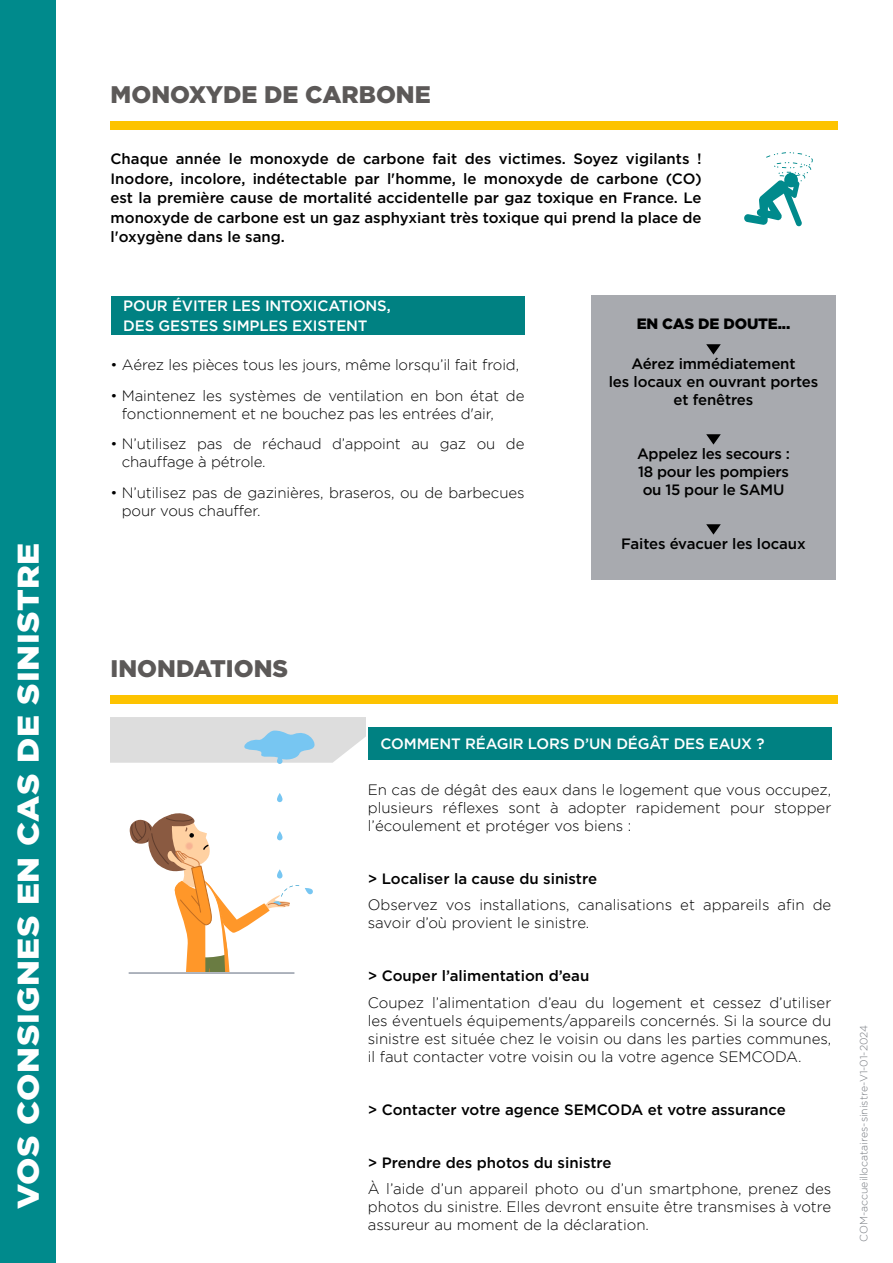
<style>
.page{position:relative;width:893px;height:1263px;background:#fff}
.page>*{position:absolute;margin:0;border:0;box-sizing:border-box;transform-origin:0 0}
.t1{font:900 30px "Gotham";letter-spacing:.02em;color:#fff;scale:1.1 1}
.t2{font:900 24px "Gotham";color:#5c5958}
.t3{font:300 15px/18px "Gotham";letter-spacing:-.01em;color:#000}
.t4{font:500 15px/19.5px "Gotham";letter-spacing:-.01em;color:#000;text-align:center}
.t5{font:500 15px/19.5px "Gotham";letter-spacing:-.01em;color:#fff}
.t6{font:900 15px "Gotham";letter-spacing:-.01em;color:#000}
.t7{font:300 10.5px "Gotham";color:#767a80}
</style>
<div class="page">
<div style="left:0;top:0;width:55px;height:1263px;background:#008a8c"></div>
<div style="left:111px;top:122px;width:727px;height:8px;background:#fdc300"></div>
<div style="left:111px;top:695px;width:727px;height:9px;background:#fdc300"></div>
<div style="left:111px;top:296px;width:413px;height:38px;background:#008182"></div>
<svg style="left:744px;top:152px;width:69px;height:75px"></svg>
<div style="left:591px;top:296px;width:245px;height:284px;background:#a8aaaf"></div>
<svg style="left:706px;top:344px;width:15px;height:11px"></svg>
<svg style="left:706px;top:434px;width:15px;height:11px"></svg>
<svg style="left:706px;top:524px;width:15px;height:11px"></svg>
<svg style="left:111px;top:717px;width:254px;height:46px;background:#d3dbe0"></svg>
<svg style="left:305px;top:888px;width:8px;height:7px"></svg>
<svg style="left:129px;top:813px;width:170px;height:159px"></svg>
<div style="left:277px;top:869px;width:5px;height:9px;background:#77c6f2;border-radius:3px"></div>
<div style="left:277px;top:831px;width:5px;height:9px;background:#77c6f2;border-radius:3px"></div>
<div style="left:277px;top:793px;width:5px;height:9px;background:#77c6f2;border-radius:3px"></div>
<div style="left:277px;top:755px;width:5px;height:9px;background:#77c6f2;border-radius:3px"></div>
<div style="left:368px;top:727px;width:463px;height:33px;background:#008182"></div>
<hr style="left:129px;top:972px;width:165px;height:2px;background:#949ca8">
<h1 class="t1" style="left:11px;top:1209px;width:607px;rotate:-90deg">VOS CONSIGNES EN CAS DE SINISTRE</h1>
<h2 class="t2" style="left:111px;top:80px;width:322px">MONOXYDE DE CARBONE</h2>
<p class="t4" style="left:111px;top:149px;width:593px;text-align:justify">Chaque année le monoxyde de carbone fait des victimes. Soyez vigilants !<br>Inodore, incolore, indétectable par l'homme, le monoxyde de carbone (CO) est la première cause de mortalité accidentelle par gaz toxique en France. Le monoxyde de carbone est un gaz asphyxiant très toxique qui prend la place de l'oxygène dans le sang.</p>
<p class="t5" style="left:123px;top:296px;width:269px">POUR ÉVITER LES INTOXICATIONS,<br>DES GESTES SIMPLES EXISTENT</p>
<p class="t3" style="left:111px;top:355px;width:410px">• Aérez les pièces tous les jours, même lorsqu’il fait froid,</p>
<p class="t3" style="left:122px;top:386px;width:404px;text-indent:-11px">• Maintenez les systèmes de ventilation en bon état de fonctionnement et ne bouchez pas les entrées d'air,</p>
<p class="t3" style="left:122px;top:435px;width:404px;text-indent:-11px">• N’utilisez pas de réchaud d’appoint au gaz ou de chauffage à pétrole.</p>
<p class="t3" style="left:122px;top:484px;width:404px;text-indent:-11px">• N’utilisez pas de gazinières, braseros, ou de barbecues pour vous chauffer.</p>
<p class="t6" style="left:637px;top:315px;width:155px">EN CAS DE DOUTE...</p>
<p class="t4" style="left:609px;top:354px;width:211px;line-height:18px">Aérez immédiatement<br>les locaux en ouvrant portes et fenêtres</p>
<p class="t4" style="left:637px;top:444px;width:154px;line-height:18px">Appelez les secours :<br>18 pour les pompiers ou 15 pour le SAMU</p>
<p class="t4" style="left:621px;top:534px;width:186px">Faites évacuer les locaux</p>
<h2 class="t2" style="left:111px;top:654px;width:179px">INONDATIONS</h2>
<p class="t5" style="left:381px;top:734px;width:385px">COMMENT RÉAGIR LORS D’UN DÉGÂT DES EAUX ?</p>
<p class="t3" style="left:368px;top:780px;width:465px;text-align:justify">En cas de dégât des eaux dans le logement que vous occupez, plusieurs réflexes sont à adopter rapidement pour stopper l’écoulement et protéger vos biens :</p>
<p class="t4" style="left:368px;top:868px;width:231px">&gt; Localiser la cause du sinistre</p>
<p class="t3" style="left:368px;top:896px;width:465px">Observez vos installations, canalisations et appareils afin de savoir d’où provient le sinistre.</p>
<p class="t4" style="left:368px;top:966px;width:223px">&gt; Couper l’alimentation d’eau</p>
<p class="t3" style="left:368px;top:993px;width:465px;text-align:justify">Coupez l’alimentation d’eau du logement et cessez d’utiliser les éventuels équipements/appareils concernés. Si la source du sinistre est située chez le voisin ou dans les parties communes, il faut contacter votre voisin ou la votre agence SEMCODA.</p>
<p class="t4" style="left:368px;top:1100px;width:419px">&gt; Contacter votre agence SEMCODA et votre assurance</p>
<p class="t4" style="left:368px;top:1153px;width:245px">&gt; Prendre des photos du sinistre</p>
<p class="t3" style="left:368px;top:1180px;width:465px;text-align:justify">À l’aide d’un appareil photo ou d’un smartphone, prenez des photos du sinistre. Elles devront ensuite être transmises à votre assureur au moment de la déclaration.</p>
<p class="t7" style="left:858px;top:1242px;width:218px;rotate:-90deg">COM-accueillocataires-sinistre-V1-01-2024</p>
</div>
